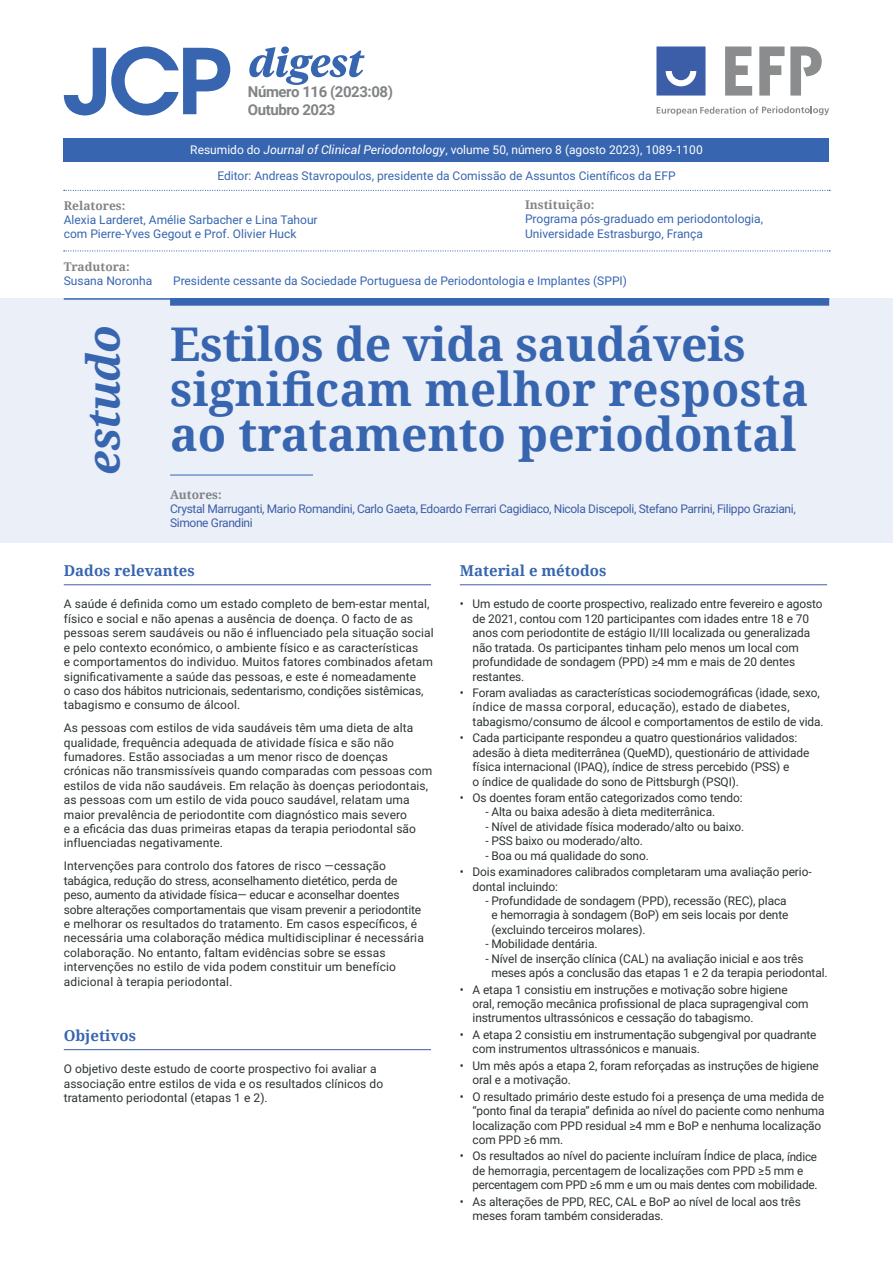
<style>
.page{position:relative;width:893px;height:1263px;background:#fff}
.page>*{position:absolute;margin:0;border:0;box-sizing:border-box;transform-origin:0 0}
.t1{font:700 46.5px/45px "Noto Serif";color:#3765b0}
.t2{font:italic 700 45px "Noto Serif";letter-spacing:-.02em;color:#3765b0}
.t3{font:700 15px "Noto Serif";color:#3765b0}
.t4{font:700 15px/18px "Roboto";letter-spacing:-.03em;color:#818486}
.t5{font:12px/14.4px "Roboto";letter-spacing:-.01em;color:#2c3234}
.t6{font:12px/14.4px "Roboto";letter-spacing:.01em;color:#2c3234}
.t7{font:12px/14.4px "Roboto";color:#3765b0}
.t8{font:12px/14.4px "Roboto";letter-spacing:-.03em;color:#3c5da8}
.t9{font:12px "Roboto";color:#fff}
.t10{font:700 12px "Noto Serif";color:#818486}
.s1{font-style:italic}
</style>
<div class="page">
<div style="left:64px;top:139px;width:765px;height:23px;background:#3765b0"></div>
<svg style="left:64px;top:47px;width:166px;height:68px"></svg>
<svg style="left:249px;top:47px;width:116px;height:38px"></svg>
<svg style="left:64px;top:190px;width:766px;height:1px"></svg>
<div style="left:0;top:298px;width:893px;height:245px;background:#ebeff7"></div>
<hr style="left:64px;top:298px;width:765px;height:2px;background:#3765b0">
<div style="left:170px;top:298px;width:659px;height:8px;background:#3765b0"></div>
<hr style="left:64px;top:584px;width:367px;height:1px;background:#3c5da8">
<hr style="left:64px;top:1049px;width:367px;height:1px;background:#3c5da8">
<hr style="left:460px;top:584px;width:367px;height:1px;background:#3c5da8">
<svg style="left:656px;top:47px;width:49px;height:49px;background:#5270b2"></svg>
<svg style="left:657px;top:106px;width:172px;height:9px"></svg>
<svg style="left:725px;top:47px;width:27px;height:49px"></svg>
<svg style="left:759px;top:47px;width:25px;height:49px"></svg>
<svg style="left:790px;top:47px;width:32px;height:49px"></svg>
<hr style="left:170px;top:475px;width:143px;height:1px;background:#3765b0">
<svg style="left:64px;top:250px;width:766px;height:1px"></svg>
<p class="t4" style="left:248px;top:82px;width:146px">Número 116 (2023:08)<br>Outubro 2023</p>
<p class="t9" style="left:190px;top:142px;width:514px">Resumido do <span class="s1">Journal of Clinical Periodontology</span>, volume 50, número 8 (agosto 2023), 1089-1100</p>
<p class="t7" style="left:217px;top:168px;width:460px">Editor: Andreas Stavropoulos, presidente da Comissão de Assuntos Científicos da EFP</p>
<p class="t10" style="left:64px;top:197px;width:63px">Relatores:</p>
<p class="t7" style="left:64px;top:212px;width:255px">Alexia Larderet, Amélie Sarbacher e Lina Tahour com Pierre-Yves Gegout e Prof. Olivier Huck</p>
<p class="t10" style="left:525px;top:196px;width:71px">Instituição:</p>
<p class="t7" style="left:525px;top:211px;width:240px">Programa pós-graduado em periodontologia,<br>Universidade Estrasburgo, França</p>
<p class="t10" style="left:64px;top:258px;width:67px">Tradutora:</p>
<p class="t7" style="left:64px;top:273px;width:90px">Susana Noronha</p>
<p class="t7" style="left:173px;top:273px;width:455px">Presidente cessante da Sociedade Portuguesa de Periodontologia e Implantes (SPPI)</p>
<h2 class="t2" style="left:72px;top:475px;width:151px;rotate:-90deg">estudo</h2>
<h1 class="t1" style="left:170px;top:320px;width:640px">Estilos de vida saudáveis significam melhor resposta ao tratamento periodontal</h1>
<p class="t10" style="left:170px;top:486px;width:53px">Autores:</p>
<p class="t8" style="left:170px;top:501px;width:627px">Crystal Marruganti, Mario Romandini, Carlo Gaeta, Edoardo Ferrari Cagidiaco, Nicola Discepoli, Stefano Parrini, Filippo Graziani,<br>Simone Grandini</p>
<p class="t3" style="left:64px;top:560px;width:132px">Dados relevantes</p>
<p class="t6" style="left:64px;top:597px;width:372px">A saúde é definida como um estado completo de bem-estar mental, físico e social e não apenas a ausência de doença. O facto de as pessoas serem saudáveis ou não é influenciado pela situação social e pelo contexto económico, o ambiente físico e as características<br>e comportamentos do individuo. Muitos fatores combinados afetam significativamente a saúde das pessoas, e este é nomeadamente<br>o caso dos hábitos nutricionais, sedentarismo, condições sistêmicas, tabagismo e consumo de álcool.</p>
<p class="t6" style="left:64px;top:720px;width:370px">As pessoas com estilos de vida saudáveis têm uma dieta de alta qualidade, frequência adequada de atividade física e são não fumadores. Estão associadas a um menor risco de doenças crónicas não transmissíveis quando comparadas com pessoas com estilos de vida não saudáveis. Em relação às doenças periodontais, as pessoas com um estilo de vida pouco saudável, relatam uma maior prevalência de periodontite com diagnóstico mais severo<br>e a eficácia das duas primeiras etapas da terapia periodontal são influenciadas negativamente.</p>
<p class="t6" style="left:64px;top:858px;width:362px">Intervenções para controlo dos fatores de risco —cessação tabágica, redução do stress, aconselhamento dietético, perda de peso, aumento da atividade física— educar e aconselhar doentes sobre alterações comportamentais que visam prevenir a periodontite e melhorar os resultados do tratamento. Em casos específicos, é necessária uma colaboração médica multidisciplinar é necessária colaboração. No entanto, faltam evidências sobre se essas intervenções no estilo de vida podem constituir um benefício adicional à terapia periodontal.</p>
<p class="t3" style="left:64px;top:1025px;width:74px">Objetivos</p>
<p class="t5" style="left:64px;top:1061px;width:321px">O objetivo deste estudo de coorte prospectivo foi avaliar a associação entre estilos de vida e os resultados clínicos do tratamento periodontal (etapas 1 e 2).</p>
<p class="t3" style="left:460px;top:560px;width:148px">Material e métodos</p>
<p class="t5" style="left:473px;top:597px;width:352px;text-indent:-13px">• Um estudo de coorte prospectivo, realizado entre fevereiro e agosto de 2021, contou com 120 participantes com idades entre 18 e 70 anos com periodontite de estágio II/III localizada ou generalizada não tratada. Os participantes tinham pelo menos um local com profundidade de sondagem (PPD) ≥4 mm e mais de 20 dentes restantes.</p>
<p class="t5" style="left:473px;top:685px;width:352px;text-indent:-13px">• Foram avaliadas as características sociodemográficas (idade, sexo, índice de massa corporal, educação), estado de diabetes, tabagismo/consumo de álcool e comportamentos de estilo de vida.</p>
<p class="t5" style="left:473px;top:730px;width:338px;text-indent:-13px">• Cada participante respondeu a quatro questionários validados: adesão à dieta mediterrânea (QueMD), questionário de attividade física internacional (IPAQ), índice de stress percebido (PSS) e<br>o índice de qualidade do sono de Pittsburgh (PSQI).</p>
<p class="t5" style="left:460px;top:790px;width:284px">• Os doentes foram então categorizados como tendo:</p>
<p class="t5" style="left:485px;top:804px;width:231px">- Alta ou baixa adesão à dieta mediterrânica.</p>
<p class="t5" style="left:485px;top:819px;width:260px">- Nível de atividade física moderado/alto ou baixo.</p>
<p class="t5" style="left:485px;top:833px;width:159px">- PSS baixo ou moderado/alto.</p>
<p class="t5" style="left:485px;top:848px;width:165px">- Boa ou má qualidade do sono.</p>
<p class="t5" style="left:473px;top:864px;width:341px;text-indent:-13px">• Dois examinadores calibrados completaram uma avaliação perio&shy;dontal incluindo:</p>
<p class="t5" style="left:491px;top:893px;width:299px;text-indent:-6px">- Profundidade de sondagem (PPD), recessão (REC), placa e hemorragia à sondagem (BoP) em seis locais por dente (excluindo terceiros molares).</p>
<p class="t5" style="left:485px;top:936px;width:114px">- Mobilidade dentária.</p>
<p class="t5" style="left:491px;top:951px;width:338px;text-indent:-6px">- Nível de inserção clínica (CAL) na avaliação inicial e aos três meses após a conclusão das etapas 1 e 2 da terapia periodontal.</p>
<p class="t5" style="left:473px;top:982px;width:337px;text-indent:-13px">• A etapa 1 consistiu em instruções e motivação sobre higiene oral, remoção mecânica profissional de placa supragengival com instrumentos ultrassónicos e cessação do tabagismo.</p>
<p class="t5" style="left:473px;top:1027px;width:345px;text-indent:-13px">• A etapa 2 consistiu em instrumentação subgengival por quadrante com instrumentos ultrassónicos e manuais.</p>
<p class="t5" style="left:473px;top:1058px;width:348px;text-indent:-13px">• Um mês após a etapa 2, foram reforçadas as instruções de higiene oral e a motivação.</p>
<p class="t5" style="left:473px;top:1089px;width:353px;text-indent:-13px">• O resultado primário deste estudo foi a presença de uma medida de “ponto final da terapia” definida ao nível do paciente como nenhuma localização com PPD residual ≥4 mm e BoP e nenhuma localização com PPD ≥6 mm.</p>
<p class="t5" style="left:473px;top:1148px;width:347px;text-indent:-13px">• Os resultados ao nível do paciente incluíram Índice de placa, índice de hemorragia, percentagem de localizações com PPD ≥5 mm e percentagem com PPD ≥6 mm e um ou mais dentes com mobilidade.</p>
<p class="t5" style="left:473px;top:1194px;width:330px;text-indent:-13px">• As alterações de PPD, REC, CAL e BoP ao nível de local aos três meses foram também consideradas.</p>
</div>
